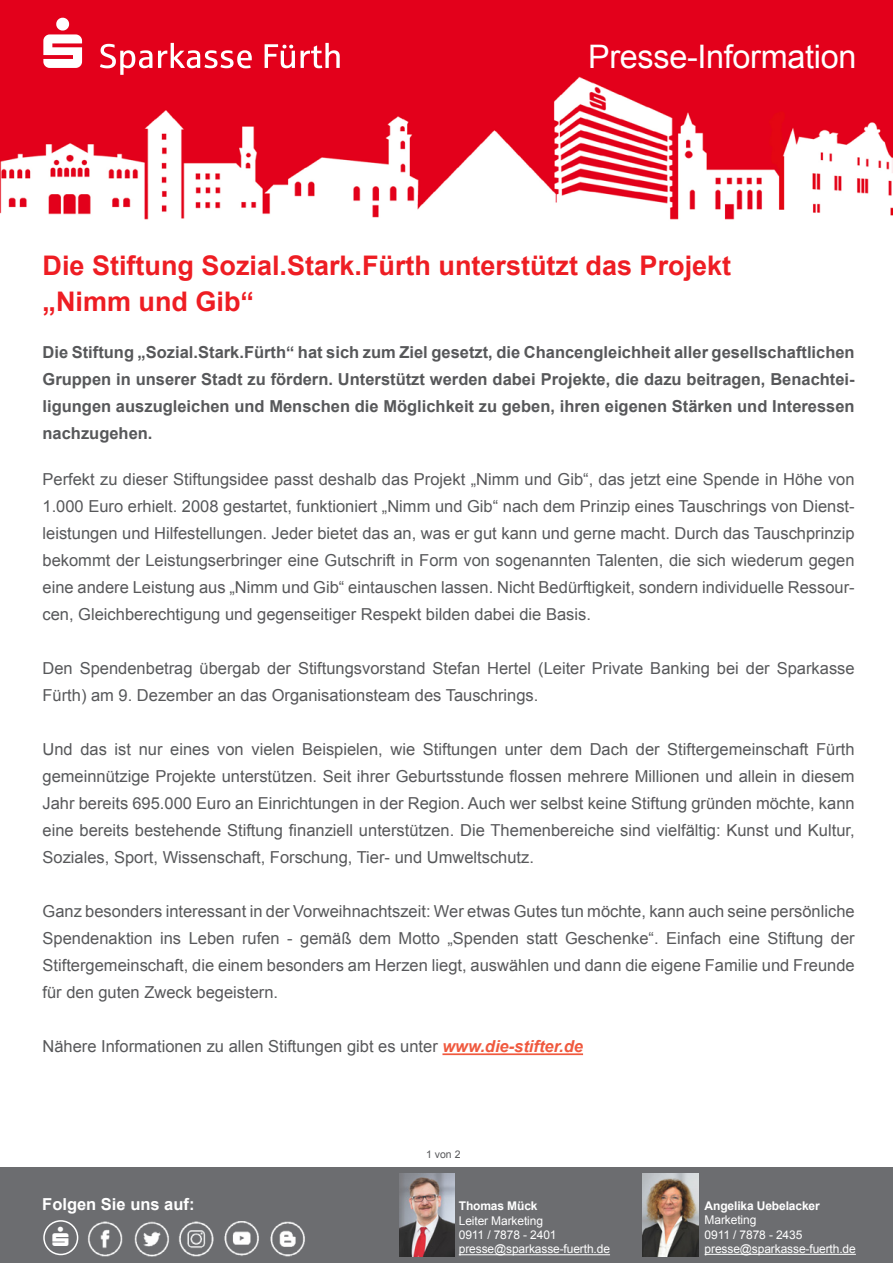
<style>
.page{position:relative;width:893px;height:1263px;background:#fff}
.page>*{position:absolute;margin:0;border:0;box-sizing:border-box;transform-origin:0 0}
.t1{font:32.4px "Arial";letter-spacing:-.01em;color:#fff}
.t2{font:700 27px/36px "Arial";color:#ee1d23}
.t3{font:19.05px "Sparkasse Logo Regular";color:#fff}
.t4{font:16.5px/27px "Arial";color:#57585a;text-align:justify}
.t5{font:700 16.5px/27px "Arial";color:#57585a;text-align:justify}
.t6{font:700 16.5px "Arial";color:#fff}
.t7{font:12px/14.4px "Arial";letter-spacing:-.01em;color:#fff}
.t8{font:700 12px "Arial";letter-spacing:-.01em;color:#fff}
.t9{font:10.5px "Arial";color:#57585a}
.s1{font-weight:700;font-style:italic;color:#f0593e}
</style>
<div class="page">
<img style="left:0;top:0;width:893px;height:220px">
<div style="left:0;top:1167px;width:893px;height:96px;background:#6c6d70"></div>
<hr style="left:442px;top:1053px;width:141px;height:2px;background:#f0593e">
<img style="left:399px;top:1174px;width:56px;height:82px">
<img style="left:643px;top:1174px;width:55px;height:82px">
<hr style="left:459px;top:1254px;width:151px;height:1px;background:#fff">
<hr style="left:705px;top:1254px;width:151px;height:1px;background:#fff">
<img style="left:87px;top:1221px;width:36px;height:36px">
<img style="left:134px;top:1221px;width:35px;height:36px">
<img style="left:179px;top:1221px;width:35px;height:36px">
<img style="left:224px;top:1221px;width:35px;height:35px">
<img style="left:270px;top:1221px;width:35px;height:36px">
<div style="left:43px;top:1220px;width:35px;height:35px;border:2px solid #fff;border-radius:50%"></div>
<svg style="left:43px;top:18px;width:297px;height:57px"></svg>
<h1 class="t1" style="left:588px;top:36px;width:270px">Presse-Information</h1>
<h2 class="t2" style="left:43px;top:248px;width:690px">Die Stiftung Sozial.Stark.Fürth unterstützt das Projekt „Nimm und Gib“</h2>
<p class="t5" style="left:43px;top:339px;width:814px">Die Stiftung „Sozial.Stark.Fürth“ hat sich zum Ziel gesetzt, die Chancengleichheit aller gesellschaftlichen Gruppen in unserer Stadt zu fördern. Unterstützt werden dabei Projekte, die dazu beitragen, Benachtei&shy;ligungen auszugleichen und Menschen die Möglichkeit zu geben, ihren eigenen Stärken und Interessen nachzugehen.</p>
<p class="t4" style="left:43px;top:466px;width:814px">Perfekt zu dieser Stiftungsidee passt deshalb das Projekt „Nimm und Gib“, das jetzt eine Spende in Höhe von 1.000 Euro erhielt. 2008 gestartet, funktioniert „Nimm und Gib“ nach dem Prinzip eines Tauschrings von Dienst&shy;leistungen und Hilfestellungen. Jeder bietet das an, was er gut kann und gerne macht. Durch das Tauschprinzip bekommt der Leistungserbringer eine Gutschrift in Form von sogenannten Talenten, die sich wiederum gegen eine andere Leistung aus „Nimm und Gib“ eintauschen lassen. Nicht Bedürftigkeit, sondern individuelle Ressour&shy;cen, Gleichberechtigung und gegenseitiger Respekt bilden dabei die Basis.</p>
<p class="t4" style="left:43px;top:655px;width:814px">Den Spendenbetrag übergab der Stiftungsvorstand Stefan Hertel (Leiter Private Banking bei der Sparkasse<br>Fürth) am 9. Dezember an das Organisationsteam des Tauschrings.</p>
<p class="t4" style="left:43px;top:736px;width:814px">Und das ist nur eines von vielen Beispielen, wie Stiftungen unter dem Dach der Stiftergemeinschaft Fürth gemeinnützige Projekte unterstützen. Seit ihrer Geburtsstunde flossen mehrere Millionen und allein in diesem Jahr bereits 695.000 Euro an Einrichtungen in der Region. Auch wer selbst keine Stiftung gründen möchte, kann eine bereits bestehende Stiftung finanziell unterstützen. Die Themenbereiche sind vielfältig: Kunst und Kultur, Soziales, Sport, Wissenschaft, Forschung, Tier- und Umweltschutz.</p>
<p class="t4" style="left:43px;top:898px;width:814px">Ganz besonders interessant in der Vorweihnachtszeit: Wer etwas Gutes tun möchte, kann auch seine persönliche Spendenaktion ins Leben rufen - gemäß dem Motto „Spenden statt Geschenke“. Einfach eine Stiftung der Stiftergemeinschaft, die einem besonders am Herzen liegt, auswählen und dann die eigene Familie und Freunde für den guten Zweck begeistern.</p>
<p class="t4" style="left:43px;top:1033px;width:542px">Nähere Informationen zu allen Stiftungen gibt es unter <span class="s1">www.die-stifter.de</span></p>
<p class="t6" style="left:42px;top:1193px;width:154px">Folgen Sie uns auf:</p>
<p class="t3" style="left:52px;top:1228px;width:18px">s</p>
<p class="t9" style="left:426px;top:1147px;width:36px">1 von 2</p>
<p class="t8" style="left:459px;top:1198px;width:80px">Thomas Mück</p>
<p class="t7" style="left:459px;top:1213px;width:153px">Leiter Marketing<br>0911 / 7878 - 2401 presse@sparkasse-fuerth.de</p>
<p class="t8" style="left:705px;top:1197px;width:117px">Angelika Uebelacker</p>
<p class="t7" style="left:705px;top:1213px;width:153px">Marketing<br>0911 / 7878 - 2435 presse@sparkasse-fuerth.de</p>
</div>
